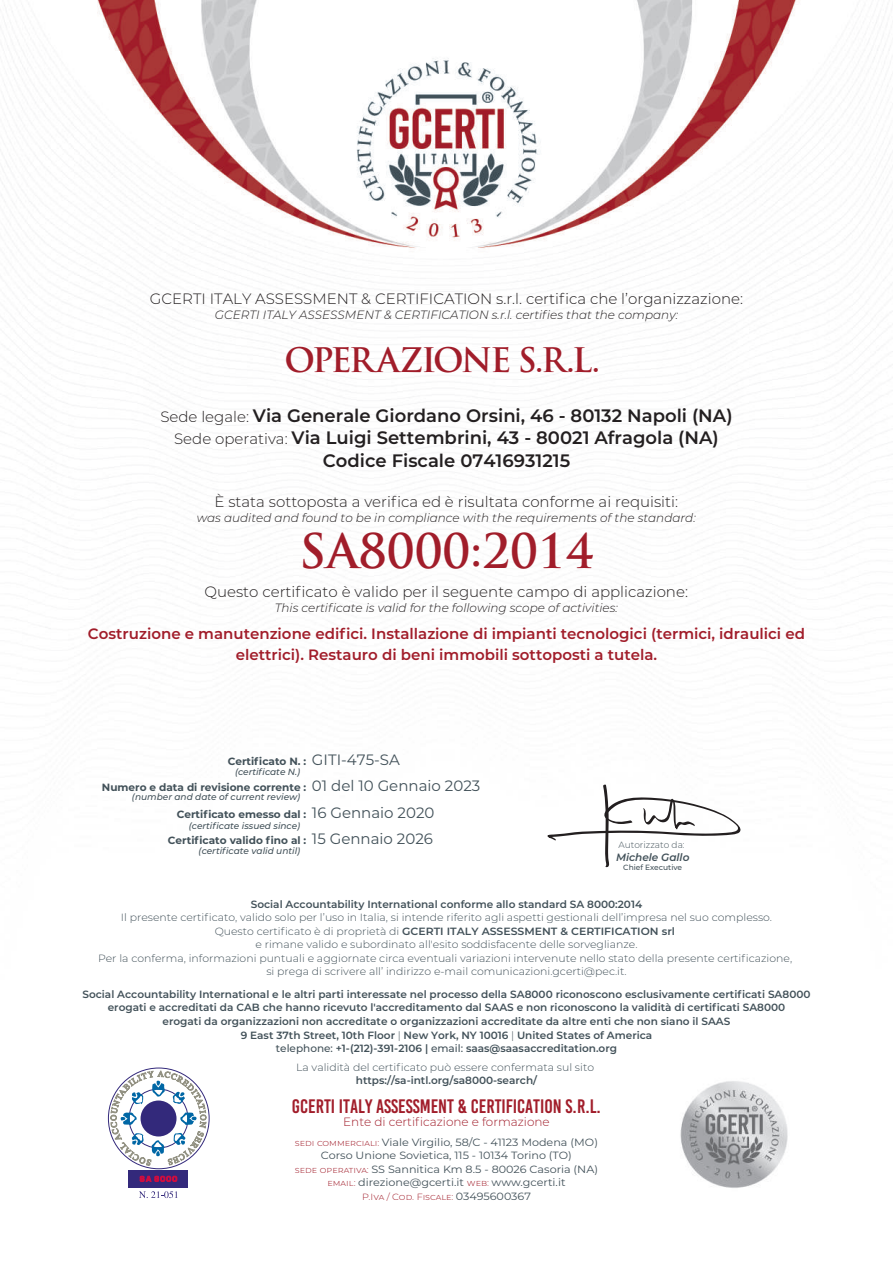
<style>
.page{position:relative;width:893px;height:1263px;background:#fff}
.page>*{position:absolute;margin:0;border:0;box-sizing:border-box;transform-origin:0 0}
.t1{font:700 46.5px "Trajan Pro";color:#a11d2a}
.t2{font:700 33px "Trajan Pro";letter-spacing:-.075em;color:#a11d2a}
.t3{font:19.5px "Bebas Kai";color:#a11d2a}
.t4{font:600 18px/22.5px "Montserrat";color:#231f20;text-align:center}
.t5{font:300 15px "Montserrat";color:#231f20}
.t6{font:600 15px/21px "Montserrat";color:#a11d2a;text-align:center}
.t7{font:15px "Montserrat";color:#425159}
.t8{font:italic 300 12px "Montserrat";color:#231f20}
.t9{font:300 12px "Montserrat";color:#a11d2a}
.t10{font:italic 600 10.65px "Montserrat";color:#425159}
.t11{font:600 10.5px/13.5px "Montserrat";color:#425159;text-align:center}
.t12{font:300 10.5px/13.5px "Montserrat";color:#425159;text-align:center;scale:1.04 1}
.t13{font:10.5px/13.5px "Montserrat";color:#425159;text-align:center;scale:1.06 1}
.t14{font:700 10.5px "Montserrat";color:#425159}
.t15{font:italic 500 9px "Montserrat";color:#425159}
.t16{font:300 9px "Montserrat";color:#a11d2a;scale:1.06 1}
.t17{font:300 9px "Montserrat";color:#425159}
.t18{font:500 7.5px "Montserrat";color:#425159}
.s1{font-weight:300;font-size:15px}
.s2{font-weight:400;font-size:15px}
.s3{font-weight:600}
.s4{font-weight:300}
.s5{font-weight:500}
.s6{font-weight:300;font-size:9px;color:#a11d2a}
.s7{font-weight:400;font-size:10.5px;color:#425159}
</style>
<div class="page">
<img style="left:0;top:0;width:893px;height:1199px">
<svg style="left:547px;top:784px;width:194px;height:83px"></svg>
<div style="left:129px;top:1170px;width:59px;height:18px;background:#33297b"></div>
<svg style="left:140px;top:1176px;width:37px;height:5px"></svg>
<svg style="left:111px;top:1071px;width:95px;height:94px"></svg>
<svg style="left:139px;top:1191px;width:39px;height:7px"></svg>
<h3 class="t5" style="left:150px;top:289px;width:595px">GCERTI ITALY ASSESSMENT &amp; CERTIFICATION s.r.l. certifica che l’organizzazione:</h3>
<p class="t8" style="left:215px;top:307px;width:465px">GCERTI ITALY ASSESSMENT &amp; CERTIFICATION s.r.l. certifies that the company:</p>
<h2 class="t2" style="left:285px;top:340px;width:317px">OPERAZIONE S.R.L.</h2>
<h3 class="t4" style="left:160px;top:403px;width:574px"><span class="s1">Sede legale:</span> Via Generale Giordano Orsini, 46 - 80132 Napoli (NA)<br><span class="s1">Sede operativa:</span> Via Luigi Settembrini, 43 - 80021 Afragola (NA)<br>Codice Fiscale 07416931215</h3>
<h3 class="t5" style="left:215px;top:491px;width:465px">È stata sottoposta a verifica ed è risultata conforme ai requisiti:</h3>
<p class="t8" style="left:197px;top:509px;width:500px">was audited and found to be in compliance with the requirements of the standard:</p>
<h1 class="t1" style="left:299px;top:523px;width:296px">SA8000:2014</h1>
<h3 class="t5" style="left:205px;top:581px;width:485px">Questo certificato è valido per il seguente campo di applicazione:</h3>
<p class="t8" style="left:275px;top:599px;width:345px">This certificate is valid for the following scope of activities:</p>
<h3 class="t6" style="left:88px;top:623px;width:719px">Costruzione e manutenzione edifici. Installazione di impianti tecnologici (termici, idraulici ed elettrici). Restauro di beni immobili sottoposti a tutela.</h3>
<p class="t14" style="left:228px;top:753px;width:174px">Certificato N. : <span class="s2">GITI-475-SA</span></p>
<p class="t15" style="left:235px;top:765px;width:67px">(certificate N.)</p>
<h3 class="t7" style="left:312px;top:775px;width:170px">01 del 10 Gennaio 2023</h3>
<p class="t14" style="left:102px;top:779px;width:206px">Numero e data di revisione corrente :</p>
<p class="t15" style="left:132px;top:791px;width:170px">(number and date of current review)</p>
<p class="t14" style="left:168px;top:833px;width:267px">Certificato valido fino al : <span class="s2">15 Gennaio 2026</span></p>
<p class="t15" style="left:199px;top:845px;width:103px">(certificate valid until)</p>
<p class="t14" style="left:177px;top:807px;width:259px">Certificato emesso dal : <span class="s2">16 Gennaio 2020</span></p>
<p class="t15" style="left:189px;top:819px;width:113px">(certificate issued since)</p>
<p class="t17" style="left:618px;top:839px;width:68px">Autorizzato da:</p>
<p class="t10" style="left:616px;top:849px;width:75px">Michele Gallo</p>
<p class="t18" style="left:623px;top:862px;width:60px">Chief Executive</p>
<p class="t11" style="left:251px;top:897px;width:393px">Social Accountability International conforme allo standard SA 8000:2014</p>
<p class="t12" style="left:98px;top:910px;width:669px">Il presente certificato, valido solo per l’uso in Italia, si intende riferito agli aspetti gestionali dell’impresa nel suo complesso.<br>Questo certificato è di proprietà di <span class="s3">GCERTI ITALY ASSESSMENT &amp; CERTIFICATION srl<br></span>e rimane valido e subordinato all'esito soddisfacente delle sorveglianze.<br>Per la conferma, informazioni puntuali e aggiornate circa eventuali variazioni intervenute nello stato della presente certificazione, si prega di scrivere all’ indirizzo e-mail comunicazioni.gcerti@pec.it.</p>
<p class="t11" style="left:82px;top:987px;width:729px">Social Accountability International e le altri parti interessate nel processo della SA8000 riconoscono esclusivamente certificati SA8000 erogati e accreditati da CAB che hanno ricevuto l'accreditamento dal SAAS e non riconoscono la validità di certificati SA8000<br>erogati da organizzazioni non accreditate o organizzazioni accreditate da altre enti che non siano il SAAS<br>9 East 37th Street, 10th Floor <span class="s4">|</span> New York, NY 10016 <span class="s4">|</span> United States of America<br><span class="s5">telephone:</span> +1-(212)-391-2106 | <span class="s5">email:</span> saas@saasaccreditation.org</p>
<p class="t12" style="left:296px;top:1060px;width:288px">La validità del certificato può essere confermata sul sito</p>
<p class="t11" style="left:356px;top:1073px;width:183px">https://sa-intl.org/sa8000-search/</p>
<h3 class="t3" style="left:292px;top:1095px;width:310px">GCERTI ITALY ASSESSMENT &amp; CERTIFICATION S.R.L.</h3>
<p class="t9" style="left:343px;top:1113px;width:208px">Ente di certificazione e formazione</p>
<p class="t13" style="left:295px;top:1135px;width:287px"><span class="s6">sedi commerciali:</span> Viale Virgilio, 58/C - 41123 Modena (MO)<br>Corso Unione Sovietica, 115 - 10134 Torino (TO)<br><span class="s6">sede operativa:</span> SS Sannitica Km 8.5 - 80026 Casoria (NA) <span class="s6">email:</span> direzione@gcerti.it <span class="s6">web:</span> www.gcerti.it</p>
<p class="t16" style="left:362px;top:1190px;width:161px">P.Iva / Cod. Fiscale: <span class="s7">03495600367</span></p>
</div>
